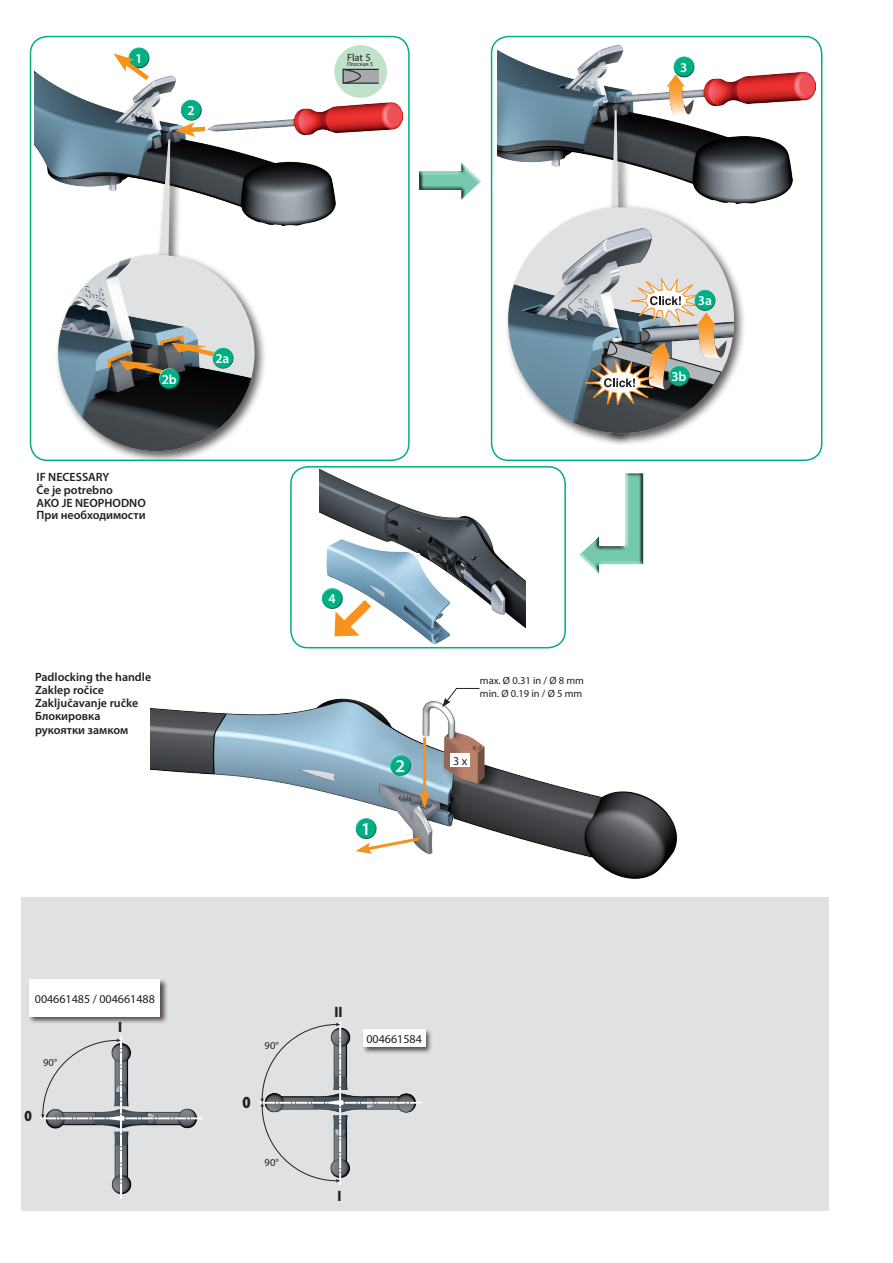
<style>
.page{position:relative;width:893px;height:1263px;background:#fff}
.page>*{position:absolute;margin:0;border:0;box-sizing:border-box;transform-origin:0 0}
.t1{font:600 18px "Myriad Pro";color:#fff}
.t2{font:900 condensed 16.5px "Myriad Pro";color:#231f20}
.t3{font:900 condensed 15px "Myriad Pro";color:#231f20}
.t4{font:600 13.5px "Myriad Pro";color:#fff}
.t5{font:600 12px "Myriad Pro";color:#231f20}
.t6{font:12px "Myriad Pro";color:#231f20}
.HELVET_7{font:10.5px "Myriad Pro";color:#231f20}
.HELVET_7-2{font:6px "Myriad Pro";letter-spacing:.005em;color:#231f20}
</style>
<div class="page">
<div style="left:21px;top:897px;width:808px;height:314px;background:#e0e1e3"></div>
<svg style="left:41px;top:1037px;width:161px;height:161px"></svg>
<svg style="left:260px;top:1022px;width:161px;height:162px"></svg>
<div style="left:28px;top:978px;width:140px;height:46px;background:#231f20;opacity:.75"></div>
<div style="left:29px;top:980px;width:131px;height:37px;background:#fff"></div>
<div style="left:361px;top:1028px;width:72px;height:27px;background:#231f20;opacity:.75"></div>
<div style="left:363px;top:1029px;width:62px;height:18px;background:#fff"></div>
<div style="left:127px;top:47px;width:24px;height:16px;background:#fff;opacity:.75"></div>
<div style="left:127px;top:50px;width:24px;height:20px;background:#231f20;opacity:.75"></div>
<img style="left:150px;top:698px;width:527px;height:181px">
<hr style="left:423px;top:737px;width:3px;height:60px;background:#f7931d">
<svg style="left:419px;top:792px;width:11px;height:16px"></svg>
<svg style="left:355px;top:835px;width:67px;height:19px"></svg>
<div style="left:450px;top:753px;width:20px;height:14px;background:#fff"></div>
<svg style="left:442px;top:688px;width:38px;height:19px"></svg>
<img style="left:34px;top:62px;width:369px;height:164px">
<svg style="left:114px;top:54px;width:40px;height:31px"></svg>
<div style="left:55px;top:251px;width:212px;height:213px;background:#231f20;opacity:.75"></div>
<img style="left:58px;top:255px;width:197px;height:196px;border-radius:98px">
<svg style="left:106px;top:122px;width:116px;height:252px"></svg>
<img style="left:498px;top:35px;width:317px;height:168px">
<div style="left:505px;top:204px;width:242px;height:242px;background:#231f20;opacity:.75"></div>
<img style="left:508px;top:207px;width:226px;height:226px;border-radius:113px">
<div style="left:417px;top:159px;width:60px;height:45px;background:#231f20;opacity:.75"></div>
<div style="left:583px;top:469px;width:62px;height:108px;background:#231f20;opacity:.75"></div>
<div style="left:334px;top:45px;width:53px;height:53px;background:#c0e2ca;border-radius:50%"></div>
<div style="left:343px;top:69px;width:36px;height:14px;background:#a8a9ad"></div>
<div style="left:342px;top:69px;width:37px;height:15px;border:1px solid #231f20"></div>
<svg style="left:343px;top:68px;width:23px;height:16px"></svg>
<img style="left:320px;top:469px;width:206px;height:180px">
<svg style="left:330px;top:590px;width:51px;height:51px"></svg>
<div style="left:30px;top:36px;width:380px;height:425px;border:2px solid #00ae84;border-radius:17px"></div>
<div style="left:491px;top:36px;width:331px;height:425px;border:2px solid #00ae84;border-radius:17px"></div>
<div style="left:290px;top:466px;width:276px;height:182px;border:2px solid #00ae84;border-radius:17px"></div>
<svg style="left:574px;top:74px;width:161px;height:360px"></svg>
<div style="left:388px;top:754px;width:24px;height:16px;background:#fff;opacity:.75"></div>
<div style="left:388px;top:758px;width:25px;height:20px;background:#231f20;opacity:.75"></div>
<div style="left:354px;top:818px;width:24px;height:15px;background:#fff;opacity:.75"></div>
<div style="left:354px;top:821px;width:25px;height:20px;background:#231f20;opacity:.75"></div>
<div style="left:320px;top:587px;width:24px;height:16px;background:#fff;opacity:.75"></div>
<div style="left:320px;top:591px;width:25px;height:20px;background:#231f20;opacity:.75"></div>
<div style="left:211px;top:347px;width:24px;height:16px;background:#fff;opacity:.75"></div>
<div style="left:211px;top:351px;width:24px;height:20px;background:#231f20;opacity:.75"></div>
<div style="left:157px;top:368px;width:24px;height:16px;background:#fff;opacity:.75"></div>
<div style="left:157px;top:371px;width:25px;height:20px;background:#231f20;opacity:.75"></div>
<div style="left:692px;top:289px;width:25px;height:16px;background:#fff;opacity:.75"></div>
<div style="left:692px;top:293px;width:25px;height:20px;background:#231f20;opacity:.75"></div>
<div style="left:667px;top:365px;width:24px;height:16px;background:#fff;opacity:.75"></div>
<div style="left:667px;top:368px;width:24px;height:20px;background:#231f20;opacity:.75"></div>
<p class="t4" style="left:135px;top:50px;width:9px">1</p>
<p class="t4" style="left:188px;top:102px;width:9px">2</p>
<p class="HELVET_7" style="left:347px;top:51px;width:25px">Flat 5</p>
<p class="HELVET_7-2" style="left:347px;top:60px;width:28px">Плоская 5</p>
<p class="t4" style="left:162px;top:371px;width:17px">2b</p>
<p class="t5" style="left:36px;top:469px;width:74px">IF NECESSARY</p>
<p class="t5" style="left:36px;top:482px;width:78px">Če je potrebno</p>
<p class="t5" style="left:36px;top:495px;width:111px">AKO JE NEOPHODNO</p>
<p class="t5" style="left:36px;top:508px;width:111px">При необходимости</p>
<p class="t4" style="left:215px;top:350px;width:16px">2a</p>
<p class="t5" style="left:35px;top:670px;width:118px">Padlocking the handle</p>
<p class="t5" style="left:35px;top:682px;width:70px">Zaklep ročice</p>
<p class="t5" style="left:35px;top:695px;width:105px">Zaključavanje ručke</p>
<p class="t5" style="left:35px;top:708px;width:67px">Блокировка</p>
<p class="t5" style="left:35px;top:722px;width:95px">рукоятки замком</p>
<p class="t4" style="left:329px;top:590px;width:9px">4</p>
<p class="t1" style="left:361px;top:817px;width:11px">1</p>
<p class="t1" style="left:395px;top:754px;width:11px">2</p>
<p class="HELVET_7" style="left:480px;top:674px;width:106px">max. Ø 0.31 in / Ø 8 mm</p>
<p class="HELVET_7" style="left:480px;top:687px;width:104px">min. Ø 0.19 in / Ø 5 mm</p>
<p class="t6" style="left:453px;top:753px;width:16px">3 x</p>
<p class="t6" style="left:35px;top:991px;width:122px">004661485 / 004661488</p>
<p class="HELVET_7" style="left:43px;top:1056px;width:16px">90°</p>
<p class="t3" style="left:24px;top:1107px;width:9px">O</p>
<p class="t3" style="left:118px;top:1017px;width:6px">I</p>
<p class="HELVET_7" style="left:265px;top:1039px;width:16px">90°</p>
<p class="t2" style="left:243px;top:1092px;width:10px">O</p>
<p class="HELVET_7" style="left:265px;top:1155px;width:16px">90°</p>
<p class="t3" style="left:334px;top:1002px;width:10px">II</p>
<p class="t6" style="left:366px;top:1031px;width:57px">004661584</p>
<p class="t3" style="left:337px;top:1186px;width:6px">I</p>
<p class="t4" style="left:680px;top:58px;width:9px">3</p>
<p class="t4" style="left:698px;top:292px;width:16px">3a</p>
<p class="t4" style="left:671px;top:368px;width:17px">3b</p>
</div>
